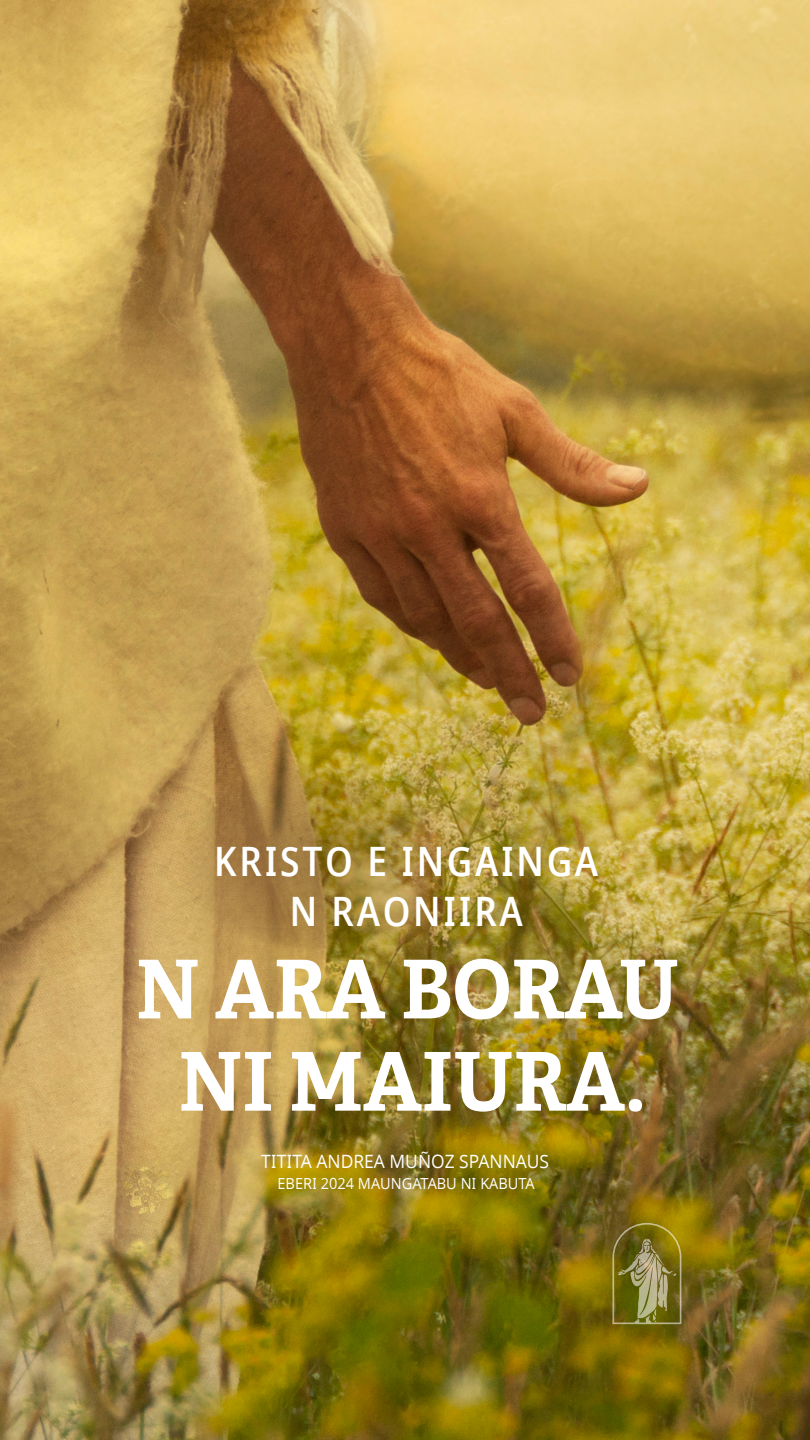
<style>
.page{position:relative;width:810px;height:1440px;background:#fff}
.page>*{position:absolute;margin:0;border:0;box-sizing:border-box;transform-origin:0 0}
.artcl11_p1_figure_image_aside_quote_firs{font:700 81.07px/92.2px "Helam Slablds Lat";color:#fff;text-align:center;scale:.95 1}
.artcl11_p1_figure_image_aside_quote_firs-2{font:600 40.58px/50.2px "Dots Solid Condlds Lat";letter-spacing:.07em;color:#fff;text-align:center;scale:.95 1}
.artcl11_p1_figure_image_aside_quote_cita{font:18.38px "Dots Solidlds Lat";color:#fff;scale:.95 1}
.small_para_white{font:15.3px "Dots Solidlds Lat";color:#fff;scale:.95 1}
</style>
<div class="page">
<img style="left:0;top:0;width:810px;height:1440px">
<svg style="left:612px;top:1223px;width:69px;height:101px;background:#827931"></svg>
<svg style="left:174px;top:761px;width:278px;height:189px;background:#a8873d"></svg>
<p class="artcl11_p1_figure_image_aside_quote_firs-2" style="left:214px;top:837px;width:406px">KRISTO E INGAINGA<br>N RAONIIRA</p>
<p class="artcl11_p1_figure_image_aside_quote_firs" style="left:136px;top:942px;width:573px">N ARA BORAU<br>NI MAIURA.</p>
<p class="artcl11_p1_figure_image_aside_quote_cita" style="left:261px;top:1148px;width:305px">TITITA ANDREA MUÑOZ SPANNAUS</p>
<p class="small_para_white" style="left:278px;top:1172px;width:272px">EBERI 2024 MAUNGATABU NI KABUTA</p>
</div>
